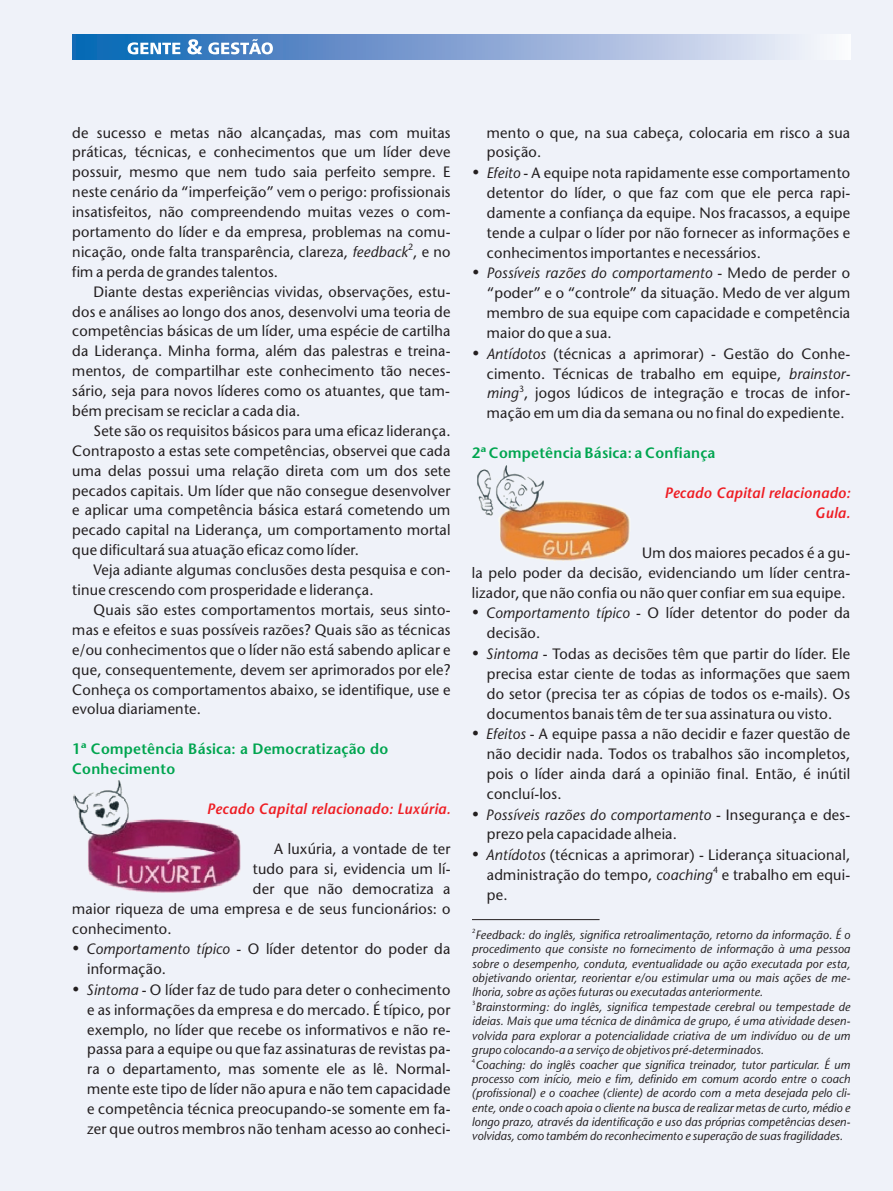
<style>
.page{position:relative;width:893px;height:1191px;background:#eff2f9}
.page>*{position:absolute;margin:0;border:0;box-sizing:border-box;transform-origin:0 0}
.t1{font:15px/20px "Stone Sans";color:#231f20}
.t2{font:600 15px/20px "Stone Sans";color:#00a54f}
.t3{font:italic 600 15px/20px "Stone Sans";color:#ee1d23;text-align:right}
.t4{font:italic 15px "Stone Sans";color:#231f20}
.t5{font:italic 12px/14.4px "Stone Sans";color:#231f20;text-align:justify}
.t6{font:9px "Stone Sans";color:#231f20}
.t7{font:6px "Stone Sans";color:#231f20}
.s1{font-style:italic}
.s2{font-style:normal}
</style>
<div class="page">
<div style="left:72px;top:34px;width:778px;height:25px;background:linear-gradient(to right,#0e60b2,#faeff9)"></div>
<svg style="left:128px;top:39px;width:145px;height:15px"></svg>
<hr style="left:472px;top:919px;width:128px;height:1px;background:#231f20">
<img style="left:73px;top:780px;width:168px;height:113px">
<img style="left:477px;top:466px;width:153px;height:95px">
<p class="t1" style="left:72px;top:124px;width:380px;text-align:justify">de sucesso e metas não alcançadas, mas com muitas práticas, técnicas, e conhecimentos que um líder deve possuir, mesmo que nem tudo saia perfeito sempre. E neste cenário da “imperfeição” vem o perigo: profissionais insatisfeitos, não compreendendo muitas vezes o com&shy;portamento do líder e da empresa, problemas na comu-</p>
<p class="t6" style="left:408px;top:243px;width:7px">2</p>
<p class="t1" style="left:72px;top:243px;width:380px">nicação, onde falta transparência, clareza, <span class="s1">feedback</span> , e no fim a perda de grandes talentos.</p>
<p class="t1" style="left:72px;top:283px;width:380px;text-align:justify;text-indent:21px">Diante destas experiências vividas, observações, estu&shy;dos e análises ao longo dos anos, desenvolvi uma teoria de competências básicas de um líder, uma espécie de cartilha da Liderança. Minha forma, além das palestras e treina&shy;mentos, de compartilhar este conhecimento tão neces&shy;sário, seja para novos líderes como os atuantes, que tam&shy;bém precisam se reciclar a cada dia.</p>
<p class="t1" style="left:72px;top:422px;width:380px;text-align:justify;text-indent:21px">Sete são os requisitos básicos para uma eficaz liderança.<br>Contraposto a estas sete competências, observei que cada uma delas possui uma relação direta com um dos sete pecados capitais. Um líder que não consegue desenvolver e aplicar uma competência básica estará cometendo um pecado capital na Liderança, um comportamento mortal que dificultará sua atuação eficaz como líder.</p>
<p class="t1" style="left:72px;top:561px;width:380px;text-indent:21px">Veja adiante algumas conclusões desta pesquisa e con&shy;tinue crescendo com prosperidade e liderança.</p>
<p class="t1" style="left:72px;top:601px;width:380px;text-align:justify;text-indent:21px">Quais são estes comportamentos mortais, seus sinto&shy;mas e efeitos e suas possíveis razões? Quais são as técnicas e/ou conhecimentos que o líder não está sabendo aplicar e que, consequentemente, devem ser aprimorados por ele?<br>Conheça os comportamentos abaixo, se identifique, use e evolua diariamente.</p>
<p class="t2" style="left:72px;top:740px;width:318px">1ª Competência Básica: a Democratização do<br>Conhecimento</p>
<p class="t3" style="left:207px;top:800px;width:245px">Pecado Capital relacionado: Luxúria.</p>
<p class="t1" style="left:274px;top:840px;width:178px">A luxúria, a vontade de ter</p>
<p class="t1" style="left:253px;top:860px;width:199px">tudo para si, evidencia um lí-</p>
<p class="t1" style="left:253px;top:880px;width:199px">der que não democratiza a</p>
<p class="t1" style="left:72px;top:900px;width:380px">maior riqueza de uma empresa e de seus funcionários: o</p>
<p class="t1" style="left:72px;top:920px;width:101px">conhecimento.</p>
<p class="t1" style="left:86px;top:940px;width:366px"><span class="s1">Comportamento típico</span> - O líder detentor do poder da</p>
<p class="t1" style="left:87px;top:960px;width:81px">informação.</p>
<p class="t1" style="left:86px;top:981px;width:366px"><span class="s1">Sintoma</span> - O líder faz de tudo para deter o conhecimento</p>
<p class="t1" style="left:87px;top:1001px;width:365px">e as informações da empresa e do mercado. É típico, por</p>
<p class="t1" style="left:87px;top:1020px;width:365px">exemplo, no líder que recebe os informativos e não re-</p>
<p class="t1" style="left:87px;top:1040px;width:365px">passa para a equipe ou que faz assinaturas de revistas pa-</p>
<p class="t1" style="left:87px;top:1060px;width:365px">ra o departamento, mas somente ele as lê. Normal-</p>
<p class="t1" style="left:87px;top:1080px;width:365px">mente este tipo de líder não apura e não tem capacidade</p>
<p class="t1" style="left:87px;top:1100px;width:365px">e competência técnica preocupando-se somente em fa-</p>
<p class="t1" style="left:87px;top:1120px;width:365px">zer que outros membros não tenham acesso ao conheci-</p>
<p class="t1" style="left:486px;top:124px;width:366px">mento o que, na sua cabeça, colocaria em risco a sua posição.<br><span class="s1">Efeito</span> - A equipe nota rapidamente esse comportamento detentor do líder, o que faz com que ele perca rapi&shy;damente a confiança da equipe. Nos fracassos, a equipe tende a culpar o líder por não fornecer as informações e conhecimentos importantes e necessários.<br><span class="s1">Possíveis razões do comportamento</span> - Medo de perder o “poder” e o “controle” da situação. Medo de ver algum membro de sua equipe com capacidade e competência maior do que a sua.<br><span class="s1">Antídotos</span> (técnicas a aprimorar) - Gestão do Conhe&shy;cimento. Técnicas de trabalho em equipe, <span class="s1">brainstor-</span></p>
<p class="t6" style="left:519px;top:385px;width:7px">3</p>
<p class="t1" style="left:487px;top:385px;width:365px"><span class="s1">ming</span> , jogos lúdicos de integração e trocas de infor&shy;mação em um dia da semana ou no final do expediente.</p>
<p class="t2" style="left:472px;top:444px;width:245px">2ª Competência Básica: a Confiança</p>
<p class="t3" style="left:664px;top:484px;width:188px">Pecado Capital relacionado:<br>Gula.</p>
<p class="t1" style="left:642px;top:544px;width:210px">Um dos maiores pecados é a gu-</p>
<p class="t1" style="left:472px;top:564px;width:380px">la pelo poder da decisão, evidenciando um líder centra-</p>
<p class="t1" style="left:472px;top:584px;width:375px">lizador, que não confia ou não quer confiar em sua equipe.</p>
<p class="t1" style="left:486px;top:604px;width:366px"><span class="s1">Comportamento típico</span> - O líder detentor do poder da</p>
<p class="t1" style="left:487px;top:624px;width:55px">decisão.</p>
<p class="t1" style="left:486px;top:645px;width:366px"><span class="s1">Sintoma</span> - Todas as decisões têm que partir do líder. Ele</p>
<p class="t1" style="left:487px;top:665px;width:365px">precisa estar ciente de todas as informações que saem</p>
<p class="t1" style="left:487px;top:685px;width:365px">do setor (precisa ter as cópias de todos os e-mails). Os</p>
<p class="t1" style="left:487px;top:705px;width:347px">documentos banais têm de ter sua assinatura ou visto.</p>
<p class="t1" style="left:486px;top:725px;width:366px"><span class="s1">Efeitos</span> - A equipe passa a não decidir e fazer questão de</p>
<p class="t1" style="left:487px;top:745px;width:365px">não decidir nada. Todos os trabalhos são incompletos,</p>
<p class="t1" style="left:487px;top:765px;width:365px">pois o líder ainda dará a opinião final. Então, é inútil</p>
<p class="t1" style="left:487px;top:785px;width:76px">concluí-los.</p>
<p class="t4" style="left:486px;top:808px;width:366px">Possíveis razões do comportamento <span class="s2">- Insegurança e des-</span></p>
<p class="t1" style="left:487px;top:825px;width:192px">prezo pela capacidade alheia.</p>
<p class="t1" style="left:486px;top:846px;width:366px"><span class="s1">Antídotos</span> (técnicas a aprimorar) - Liderança situacional,</p>
<p class="t6" style="left:713px;top:866px;width:7px">4</p>
<p class="t1" style="left:487px;top:866px;width:365px">administração do tempo, <span class="s1">coaching</span> e trabalho em equi&shy;pe.</p>
<p class="t5" style="left:472px;top:929px;width:380px">Feedback: do inglês, significa retroalimentação, retorno da informação. É o procedimento que consiste no fornecimento de informação à uma pessoa sobre o desempenho, conduta, eventualidade ou ação executada por esta, objetivando orientar, reorientar e/ou estimular uma ou mais ações de me&shy;lhoria, sobre as ações futuras ou executadas anteriormente.</p>
<p class="t7" style="left:472px;top:1000px;width:5px">3</p>
<p class="t5" style="left:472px;top:1001px;width:380px">Brainstorming: do inglês, significa tempestade cerebral ou tempestade de ideias. Mais que uma técnica de dinâmica de grupo, é uma atividade desen&shy;volvida para explorar a potencialidade criativa de um indivíduo ou de um grupo colocando-a a serviço de objetivos pré-determinados.</p>
<p class="t7" style="left:472px;top:1058px;width:5px">4</p>
<p class="t7" style="left:472px;top:928px;width:5px">2</p>
<p class="t5" style="left:472px;top:1058px;width:380px">Coaching: do inglês coacher que significa treinador, tutor particular. É um processo com início, meio e fim, definido em comum acordo entre o coach (profissional) e o coachee (cliente) de acordo com a meta desejada pelo cli&shy;ente, onde o coach apoia o cliente na busca de realizar metas de curto, médio e longo prazo, através da identificação e uso das próprias competências desen&shy;volvidas, como também do reconhecimento e superação de suas fragilidades.</p>
</div>
